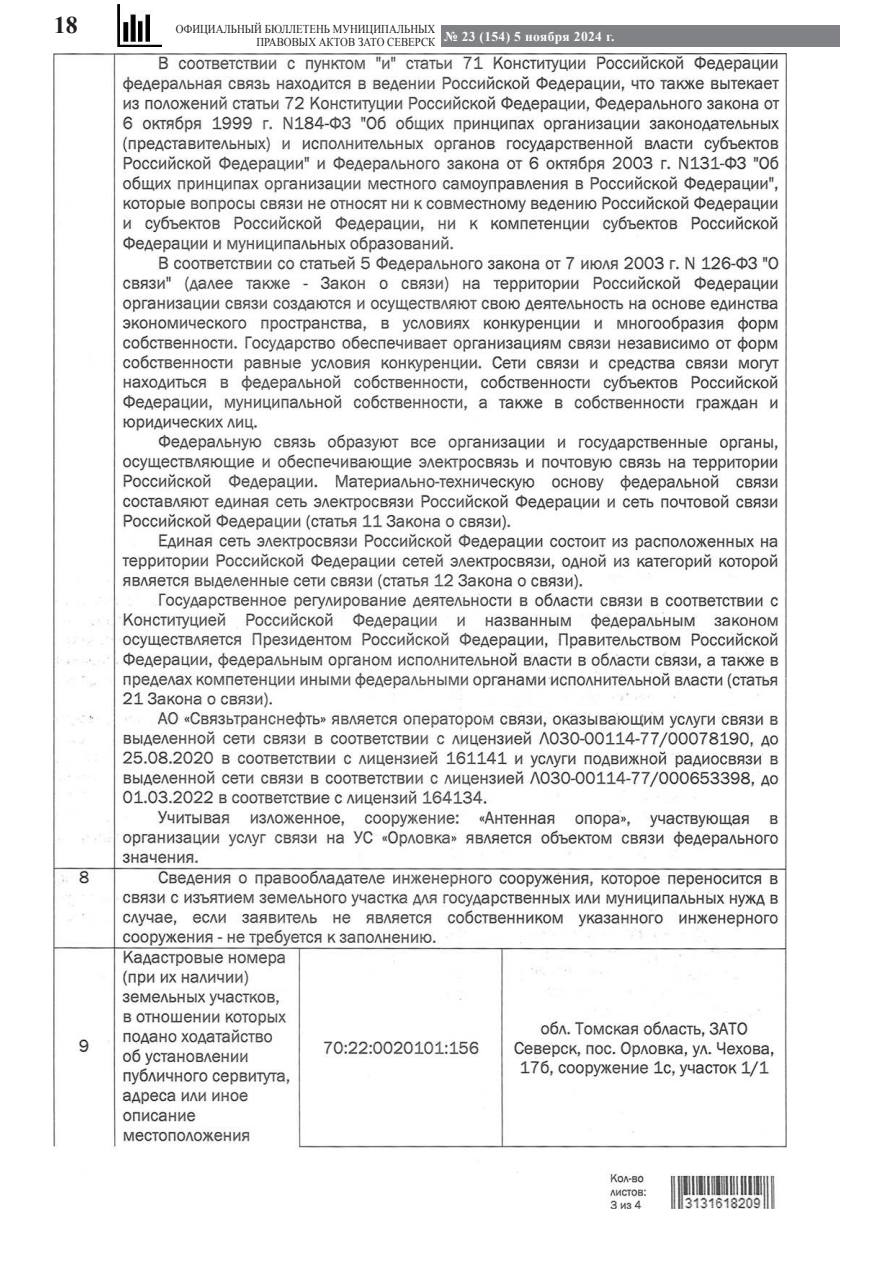
<style>
.page{position:relative;width:893px;height:1263px;background:#fff}
.page>*{position:absolute;margin:0;border:0;box-sizing:border-box;transform-origin:0 0}
.t1{font:700 24px "Times New Roman";color:#231f20}
.t2{font:700 13.5px "Times New Roman";letter-spacing:.025em;color:#fff}
.t3{font:12px/13.5px "Times New Roman";color:#231f20;text-align:right;scale:.9 1}
</style>
<div class="page">
<div style="left:441px;top:25px;width:398px;height:22px;background:#808285"></div>
<img style="left:118px;top:5px;width:43px;height:41px">
<img style="left:54px;top:54px;width:732px;height:1155px">
<h1 class="t1" style="left:54px;top:12px;width:25px">18</h1>
<p class="t3" style="left:176px;top:22px;width:290px">ОФИЦИАЛЬНЫЙ БЮЛЛЕТЕНЬ МУНИЦИПАЛЬНЫХ<br>ПРАВОВЫХ АКТОВ ЗАТО СЕВЕРСК</p>
<p class="t2" style="left:444px;top:29px;width:172px">№ 23 (154) 5 ноября 2024 г.</p>
</div>
